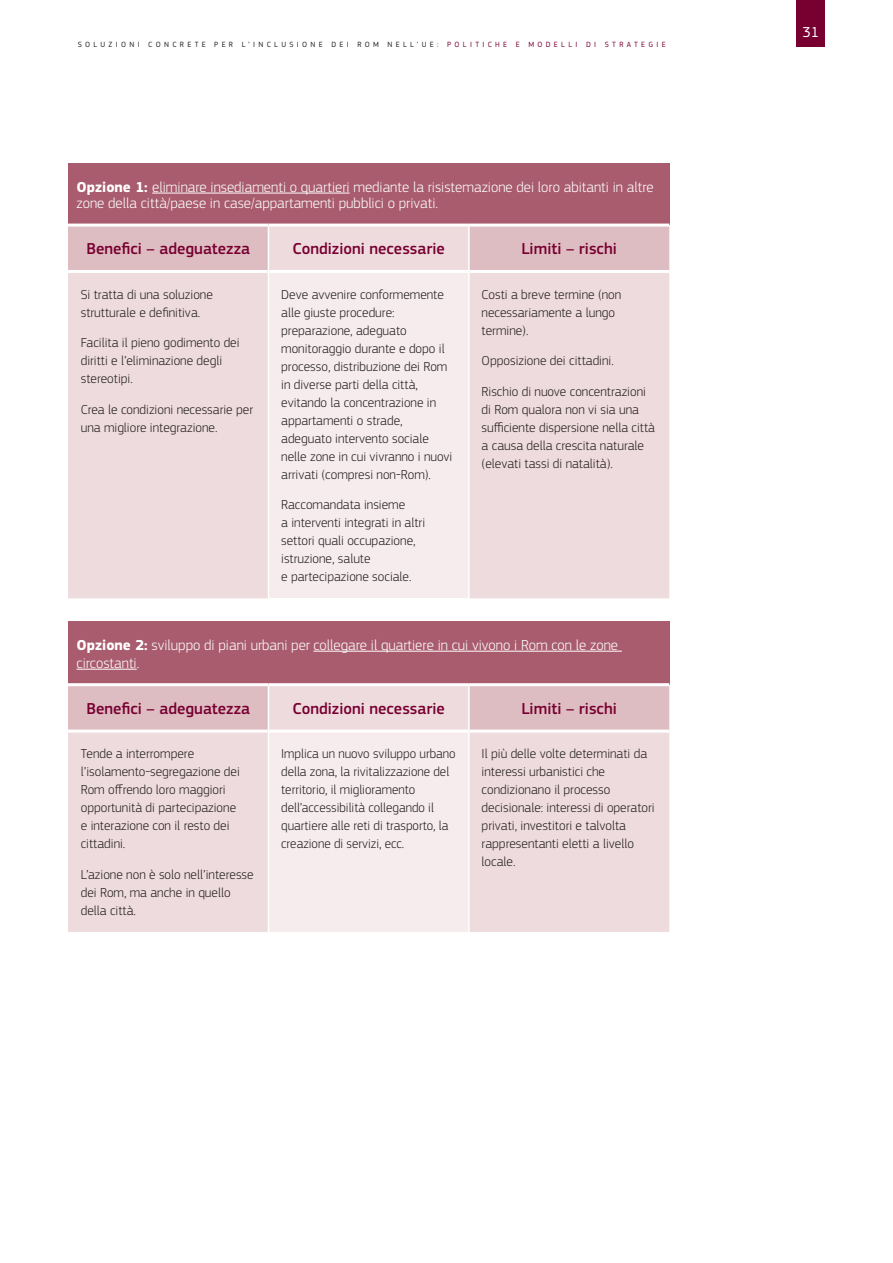
<style>
.page{position:relative;width:893px;height:1263px;background:#fff}
.page>*{position:absolute;margin:0;border:0;box-sizing:border-box;transform-origin:0 0}
.t1{font:500 16.5px "PF Square Sans Pro";color:#780031}
.t2{font:300 15px/16.5px "PF Square Sans Pro";color:#fff}
.t3{font:15px "PF Square Sans Pro";color:#fff}
.t4{font:300 13.5px/18px "PF Square Sans Pro";color:#231f20}
.t5{font:7.8px "PF Square Sans Pro";letter-spacing:.42em;color:#231f20}
.s1{color:#780031}
.s2{font-weight:700}
</style>
<div class="page">
<div style="left:796px;top:0;width:29px;height:47px;background:#780031"></div>
<div style="left:68px;top:163px;width:601px;height:62px;background:#a85c6e"></div>
<svg style="left:68px;top:227px;width:601px;height:371px;background:#ecd7da"></svg>
<div style="left:268px;top:271px;width:201px;height:327px;background:#f6ecee"></div>
<hr style="left:68px;top:224px;width:200px;height:3px;background:#fff">
<hr style="left:268px;top:224px;width:201px;height:3px;background:#fff">
<hr style="left:469px;top:224px;width:200px;height:3px;background:#fff">
<hr style="left:68px;top:270px;width:200px;height:3px;background:#fff">
<hr style="left:269px;top:270px;width:199px;height:3px;background:#fff">
<hr style="left:470px;top:270px;width:199px;height:3px;background:#fff">
<hr style="left:268px;top:227px;width:1px;height:44px;background:#fff">
<hr style="left:468px;top:227px;width:2px;height:44px;background:#fff">
<hr style="left:268px;top:271px;width:1px;height:327px;background:#fff">
<hr style="left:468px;top:271px;width:2px;height:327px;background:#fff">
<hr style="left:152px;top:193px;width:198px;height:1px;background:#fff">
<div style="left:68px;top:621px;width:601px;height:64px;background:#a85c6e"></div>
<svg style="left:68px;top:686px;width:601px;height:246px;background:#ebd6d9"></svg>
<div style="left:268px;top:731px;width:201px;height:201px;background:#f6ecee"></div>
<hr style="left:68px;top:683px;width:200px;height:3px;background:#fff">
<hr style="left:268px;top:683px;width:201px;height:3px;background:#fff">
<hr style="left:469px;top:683px;width:200px;height:3px;background:#fff">
<hr style="left:68px;top:729px;width:200px;height:3px;background:#fff">
<hr style="left:269px;top:729px;width:199px;height:3px;background:#fff">
<hr style="left:470px;top:729px;width:199px;height:3px;background:#fff">
<hr style="left:268px;top:686px;width:1px;height:45px;background:#fff">
<hr style="left:468px;top:686px;width:2px;height:45px;background:#fff">
<hr style="left:268px;top:731px;width:1px;height:201px;background:#fff">
<hr style="left:468px;top:731px;width:2px;height:201px;background:#fff">
<hr style="left:313px;top:651px;width:309px;height:1px;background:#fff">
<hr style="left:77px;top:669px;width:60px;height:1px;background:#fff">
<p class="t5" style="left:78px;top:40px;width:590px">SOLUZIONI CONCRETE PER L’INCLUSIONE DEI ROM NELL’UE : <span class="s1">POLITICHE E MODELLI DI STRATEGIE</span></p>
<p class="t2" style="left:77px;top:178px;width:579px"><span class="s2">Opzione 1:</span> eliminare insediamenti o quartieri mediante la risistemazione dei loro abitanti in altre zone della città/paese in case/appartamenti pubblici o privati.</p>
<p class="t1" style="left:86px;top:239px;width:165px">Benefici – adeguatezza</p>
<p class="t1" style="left:292px;top:239px;width:154px">Condizioni necessarie</p>
<p class="t1" style="left:521px;top:239px;width:97px">Limiti – rischi</p>
<p class="t4" style="left:81px;top:285px;width:134px">Si tratta di una soluzione strutturale e definitiva.</p>
<p class="t4" style="left:81px;top:334px;width:160px">Facilita il pieno godimento dei diritti e l’eliminazione degli stereotipi.</p>
<p class="t4" style="left:81px;top:401px;width:174px">Crea le condizioni necessarie per una migliore integrazione.</p>
<p class="t4" style="left:482px;top:285px;width:141px">Costi a breve termine (non necessariamente a lungo termine).</p>
<p class="t4" style="left:482px;top:352px;width:132px">Opposizione dei cittadini.</p>
<p class="t4" style="left:482px;top:382px;width:175px">Rischio di nuove concentrazioni di Rom qualora non vi sia una sufficiente dispersione nella città a causa della crescita naturale (elevati tassi di natalità).</p>
<p class="t4" style="left:281px;top:285px;width:173px">Deve avvenire conformemente alle giuste procedure: preparazione, adeguato monitoraggio durante e dopo il processo, distribuzione dei Rom in diverse parti della città, evitando la concentrazione in appartamenti o strade, adeguato intervento sociale nelle zone in cui vivranno i nuovi arrivati (compresi non-Rom).</p>
<p class="t4" style="left:281px;top:496px;width:145px">Raccomandata insieme<br>a interventi integrati in altri settori quali occupazione, istruzione, salute<br>e partecipazione sociale.</p>
<p class="t2" style="left:77px;top:636px;width:543px;line-height:18px"><span class="s2">Opzione 2:</span> sviluppo di piani urbani per collegare il quartiere in cui vivono i Rom con le zone circostanti.</p>
<p class="t1" style="left:86px;top:699px;width:165px">Benefici – adeguatezza</p>
<p class="t1" style="left:292px;top:699px;width:154px">Condizioni necessarie</p>
<p class="t1" style="left:521px;top:699px;width:97px">Limiti – rischi</p>
<p class="t4" style="left:81px;top:745px;width:161px">Tende a interrompere l’isolamento-segregazione dei<br>Rom offrendo loro maggiori opportunità di partecipazione e interazione con il resto dei cittadini.</p>
<p class="t4" style="left:81px;top:865px;width:174px">L’azione non è solo nell’interesse dei Rom, ma anche in quello della città.</p>
<p class="t4" style="left:281px;top:745px;width:176px">Implica un nuovo sviluppo urbano della zona, la rivitalizzazione del territorio, il miglioramento dell’accessibilità collegando il quartiere alle reti di trasporto, la creazione di servizi, ecc.</p>
<p class="t4" style="left:482px;top:745px;width:175px">Il più delle volte determinati da interessi urbanistici che condizionano il processo decisionale: interessi di operatori privati, investitori e talvolta rappresentanti eletti a livello locale.</p>
<p class="t3" style="left:802px;top:23px;width:18px">31</p>
</div>
